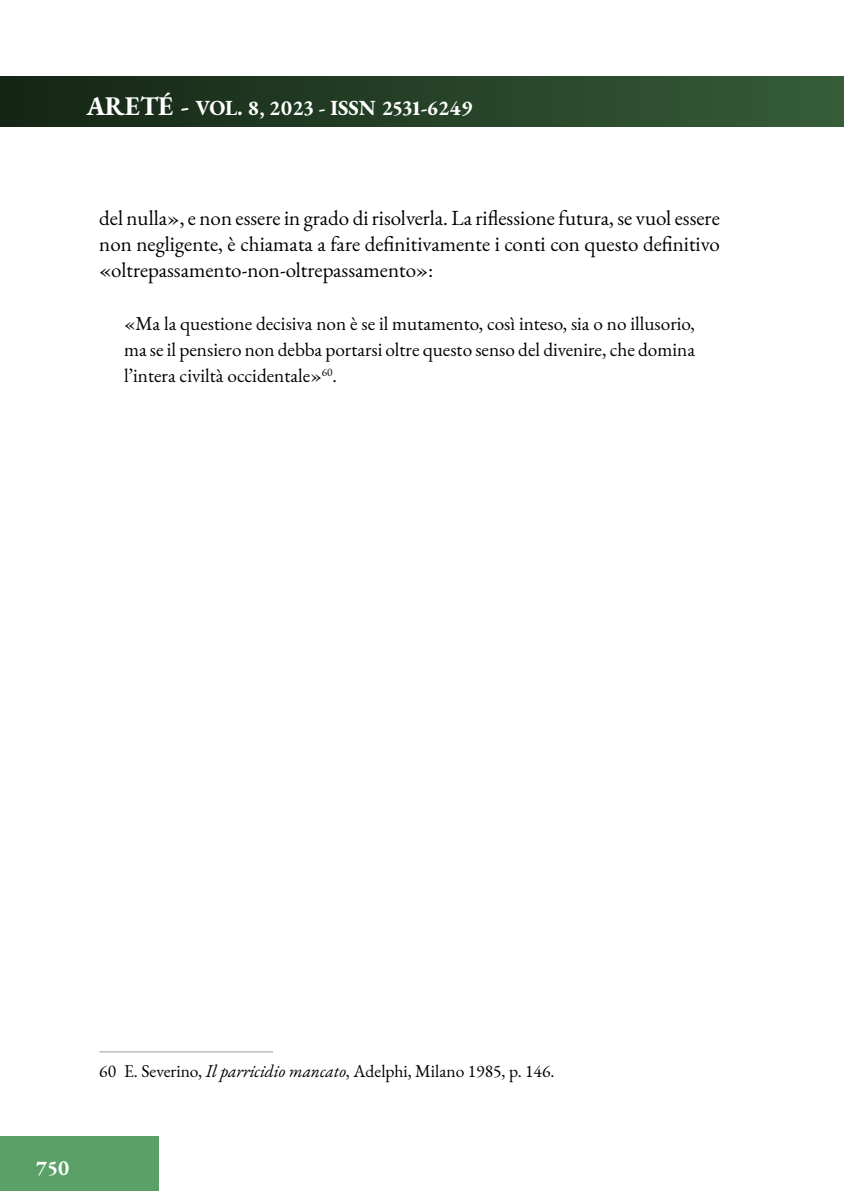
<style>
.page{position:relative;width:844px;height:1191px;background:#fff}
.page>*{position:absolute;margin:0;border:0;box-sizing:border-box;transform-origin:0 0}
.t1{font:21px/26.2px "EB Garamond";color:#000;text-align:justify}
.t2{font:700 21px "EB Garamond";color:#fff}
.t3{font:19.25px/26.2px "EB Garamond";color:#000;text-align:justify}
.t4{font:17.5px "EB Garamond";color:#000}
.s1{font-size:26.25px}
.s2{font-style:italic}
</style>
<div class="page">
<div style="left:0;top:77px;width:843px;height:49px;background:linear-gradient(to right,#142515,#365d38)"></div>
<div style="left:0;top:1136px;width:159px;height:55px;background:#5ba066"></div>
<hr style="left:99px;top:1051px;width:174px;height:1px;background:#9d9d9c">
<p class="t2" style="left:86px;top:94px;width:388px"><span class="s1">ARETÉ -</span> VOL. 8, 2023 - ISSN 2531-6249</p>
<p class="t1" style="left:99px;top:205px;width:622px">del nulla», e non essere in grado di risolverla. La riflessione futura, se vuol essere non negligente, è chiamata a fare definitivamente i conti con questo definitivo «oltrepassamento-non-oltrepassamento»:</p>
<p class="t3" style="left:124px;top:310px;width:572px">«Ma la questione decisiva non è se il mutamento, così inteso, sia o no illusorio, ma se il pensiero non debba portarsi oltre questo senso del divenire, che domina l’intera civiltà occidentale»<sup>60</sup>.</p>
<p class="t4" style="left:99px;top:1059px;width:456px">60 E. Severino, <span class="s2">Il parricidio mancato</span>, Adelphi, Milano 1985, p. 146.</p>
<p class="t2" style="left:36px;top:1154px;width:35px">750</p>
</div>
